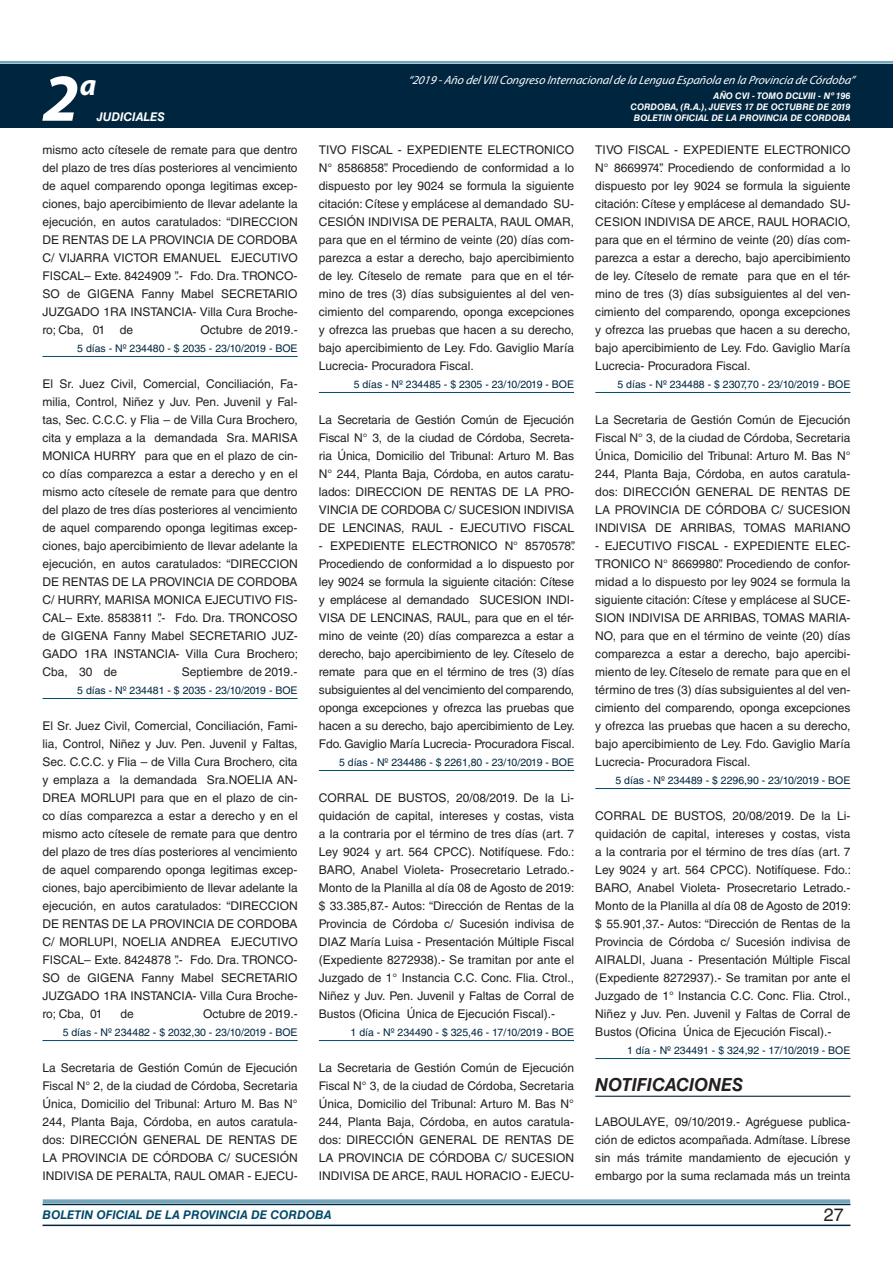
<style>
.page{position:relative;width:893px;height:1263px;background:#fff}
.page>*{position:absolute;margin:0;border:0;box-sizing:border-box;transform-origin:0 0}
.t1{font:italic 700 67.5px "Myriad Pro";color:#fff}
.t2{font:italic 700 30px "Myriad Pro";color:#fff}
.t3{font:italic 700 18px "Helvetica LT Std";color:#231f20}
.t4{font:18px "Helvetica LT Std";color:#231f20}
.t5{font:12px/18px "Helvetica LT Std";color:#231f20;text-align:justify}
.t6{font:italic 12px "Myriad Pro";color:#fff}
.t7{font:italic 700 12px "Helvetica LT Std";color:#004b6c}
.t8{font:italic 700 12px "Helvetica LT Std";color:#fff}
.t9{font:10.5px "Helvetica LT Std";color:#00263f}
.t10{font:italic 700 9px/10.8px "Helvetica LT Std";color:#fff;text-align:right}
</style>
<div class="page">
<div style="left:0;top:61px;width:893px;height:6px;background:#fff;opacity:.75"></div>
<div style="left:0;top:64px;width:893px;height:64px;background:#00263f"></div>
<hr style="left:43px;top:1224px;width:807px;height:2px;background:#00263f">
<div style="left:42px;top:1198px;width:809px;height:8px;background:#fff;opacity:.75"></div>
<hr style="left:43px;top:356px;width:255px;height:1px;background:#004b6c">
<hr style="left:43px;top:698px;width:255px;height:1px;background:#004b6c">
<hr style="left:43px;top:1040px;width:255px;height:1px;background:#004b6c">
<hr style="left:319px;top:392px;width:255px;height:1px;background:#004b6c">
<hr style="left:319px;top:770px;width:255px;height:1px;background:#004b6c">
<hr style="left:319px;top:1040px;width:255px;height:1px;background:#004b6c">
<hr style="left:595px;top:392px;width:255px;height:1px;background:#004b6c">
<hr style="left:595px;top:788px;width:255px;height:1px;background:#004b6c">
<hr style="left:595px;top:1058px;width:255px;height:1px;background:#004b6c">
<hr style="left:595px;top:1096px;width:255px;height:1px;background:#00263f">
<h2 class="t2" style="left:80px;top:66px;width:18px">a</h2>
<p class="t6" style="left:408px;top:72px;width:448px">“2019 -Año delVIIICongreso Internacionalde la Lengua Esp añola en la Provincia de Córdoba”</p>
<h1 class="t1" style="left:43px;top:54px;width:38px">2</h1>
<p class="t10" style="left:631px;top:91px;width:221px">AÑO CVI - TOMO DCLVIII - Nº 196<br>CORDOBA, (R.A.), JUEVES 17 DE OCTUBRE DE 2019</p>
<p class="t8" style="left:97px;top:110px;width:70px">JUDICIALES</p>
<p class="t10" style="left:634px;top:112px;width:218px">BOLETIN OFICIAL DE LA PROVINCIA DE CORDOBA</p>
<p class="t5" style="left:43px;top:141px;width:257px">mismo acto cítesele de remate para que dentro del plazo de tres días posteriores al vencimiento de aquel comparendo oponga legitimas excep&shy;ciones, bajo apercibimiento de llevar adelante la ejecución, en autos caratulados: “DIRECCION DE RENTAS DE LA PROVINCIA DE CORDOBA C/ VIJARRA VICTOR EMANUEL EJECUTIVO FISCAL– Exte. 8424909 ”.- Fdo. Dra. TRONCO-SO de GIGENA Fanny Mabel SECRETARIO JUZGADO 1RA INSTANCIA- Villa Cura Broche&shy;ro; Cba, 01 de</p>
<p class="t5" style="left:201px;top:321px;width:99px">Octubre de 2019.-</p>
<p class="t9" style="left:77px;top:342px;width:222px">5 días - Nº 234480 - $ 2035 - 23/10/2019 - BOE</p>
<p class="t5" style="left:43px;top:375px;width:257px">El Sr. Juez Civil, Comercial, Conciliación, Fa&shy;milia, Control, Niñez y Juv. Pen. Juvenil y Fal&shy;tas, Sec. C.C.C. y Flia – de Villa Cura Brochero, cita y emplaza a la demandada Sra. MARISA MONICA HURRY para que en el plazo de cin&shy;co días comparezca a estar a derecho y en el mismo acto cítesele de remate para que dentro del plazo de tres días posteriores al vencimiento de aquel comparendo oponga legitimas excep&shy;ciones, bajo apercibimiento de llevar adelante la ejecución, en autos caratulados: “DIRECCION DE RENTAS DE LA PROVINCIA DE CORDOBA C/ HURRY, MARISA MONICA EJECUTIVO FIS-CAL– Exte. 8583811 ”.- Fdo. Dra. TRONCOSO de GIGENA Fanny Mabel SECRETARIO JUZ-GADO 1RA INSTANCIA- Villa Cura Brochero; Cba, 30 de</p>
<p class="t5" style="left:182px;top:663px;width:117px">Septiembre de 2019.-</p>
<p class="t9" style="left:77px;top:684px;width:222px">5 días - Nº 234481 - $ 2035 - 23/10/2019 - BOE</p>
<p class="t5" style="left:43px;top:717px;width:257px">El Sr. Juez Civil, Comercial, Conciliación, Fami&shy;lia, Control, Niñez y Juv. Pen. Juvenil y Faltas, Sec. C.C.C. y Flia – de Villa Cura Brochero, cita y emplaza a la demandada Sra.NOELIA AN-DREA MORLUPI para que en el plazo de cin&shy;co días comparezca a estar a derecho y en el mismo acto cítesele de remate para que dentro del plazo de tres días posteriores al vencimiento de aquel comparendo oponga legitimas excep&shy;ciones, bajo apercibimiento de llevar adelante la ejecución, en autos caratulados: “DIRECCION DE RENTAS DE LA PROVINCIA DE CORDOBA C/ MORLUPI, NOELIA ANDREA EJECUTIVO FISCAL– Exte. 8424878 ”.- Fdo. Dra. TRONCO-SO de GIGENA Fanny Mabel SECRETARIO JUZGADO 1RA INSTANCIA- Villa Cura Broche&shy;ro; Cba, 01</p>
<p class="t5" style="left:121px;top:1005px;width:15px">de</p>
<p class="t5" style="left:203px;top:1005px;width:96px">Octubre de 2019.-</p>
<p class="t9" style="left:63px;top:1026px;width:236px">5 días - Nº 234482 - $ 2032,30 - 23/10/2019 - BOE</p>
<p class="t5" style="left:43px;top:1059px;width:257px">La Secretaria de Gestión Común de Ejecución Fiscal N° 2, de la ciudad de Córdoba, Secretaria Única, Domicilio del Tribunal: Arturo M. Bas N° 244, Planta Baja, Córdoba, en autos caratula&shy;dos: DIRECCIÓN GENERAL DE RENTAS DE LA PROVINCIA DE CÓRDOBA C/ SUCESIÓN INDIVISA DE PERALTA, RAUL OMAR - EJECU-</p>
<p class="t5" style="left:319px;top:141px;width:257px">TIVO FISCAL - EXPEDIENTE ELECTRONICO N° 8586858”. Procediendo de conformidad a lo dispuesto por ley 9024 se formula la siguiente citación: Cítese y emplácese al demandado SU-CESIÓN INDIVISA DE PERALTA, RAUL OMAR, para que en el término de veinte (20) días com&shy;parezca a estar a derecho, bajo apercibimiento de ley. Cíteselo de remate para que en el tér&shy;mino de tres (3) días subsiguientes al del ven&shy;cimiento del comparendo, oponga excepciones y ofrezca las pruebas que hacen a su derecho, bajo apercibimiento de Ley. Fdo. Gaviglio María Lucrecia- Procuradora Fiscal.</p>
<p class="t9" style="left:354px;top:378px;width:222px">5 días - Nº 234485 - $ 2305 - 23/10/2019 - BOE</p>
<p class="t5" style="left:319px;top:411px;width:257px">La Secretaria de Gestión Común de Ejecución Fiscal N° 3, de la ciudad de Córdoba, Secreta&shy;ria Única, Domicilio del Tribunal: Arturo M. Bas N° 244, Planta Baja, Córdoba, en autos caratu&shy;lados: DIRECCION DE RENTAS DE LA PRO-VINCIA DE CORDOBA C/ SUCESION INDIVISA DE LENCINAS, RAUL - EJECUTIVO FISCAL</p>
<p class="t5" style="left:319px;top:537px;width:258px">- EXPEDIENTE ELECTRONICO N° 8570578”.<br>Procediendo de conformidad a lo dispuesto por ley 9024 se formula la siguiente citación: Cítese y emplácese al demandado SUCESION INDI-VISA DE LENCINAS, RAUL, para que en el tér&shy;mino de veinte (20) días comparezca a estar a derecho, bajo apercibimiento de ley. Cíteselo de remate para que en el término de tres (3) días subsiguientes al del vencimiento del comparendo, oponga excepciones y ofrezca las pruebas que hacen a su derecho, bajo apercibimiento de Ley.<br>Fdo. Gaviglio María Lucrecia- Procuradora Fiscal.</p>
<p class="t9" style="left:339px;top:756px;width:236px">5 días - Nº 234486 - $ 2261,80 - 23/10/2019 - BOE</p>
<p class="t5" style="left:319px;top:789px;width:257px">CORRAL DE BUSTOS, 20/08/2019. De la Li&shy;quidación de capital, intereses y costas, vista a la contraria por el término de tres días (art. 7<br>Ley 9024 y art. 564 CPCC). Notifíquese. Fdo.:<br>BARO, Anabel Violeta- Prosecretario Letrado.- Monto de la Planilla al día 08 de Agosto de 2019: $ 33.385,87.- Autos: “Dirección de Rentas de la Provincia de Córdoba c/ Sucesión indivisa de DIAZ María Luisa - Presentación Múltiple Fiscal (Expediente 8272938).- Se tramitan por ante el Juzgado de 1° Instancia C.C. Conc. Flia. Ctrol., Niñez y Juv. Pen. Juvenil y Faltas de Corral de Bustos (Oficina Única de Ejecución Fiscal).-</p>
<p class="t9" style="left:351px;top:1026px;width:225px">1 día - Nº 234490 - $ 325,46 - 17/10/2019 - BOE</p>
<p class="t5" style="left:319px;top:1059px;width:257px">La Secretaria de Gestión Común de Ejecución Fiscal N° 3, de la ciudad de Córdoba, Secretaria Única, Domicilio del Tribunal: Arturo M. Bas N° 244, Planta Baja, Córdoba, en autos caratula&shy;dos: DIRECCIÓN GENERAL DE RENTAS DE LA PROVINCIA DE CÓRDOBA C/ SUCESION INDIVISA DE ARCE, RAUL HORACIO - EJECU-</p>
<p class="t5" style="left:595px;top:141px;width:257px">TIVO FISCAL - EXPEDIENTE ELECTRONICO N° 8669974”. Procediendo de conformidad a lo dispuesto por ley 9024 se formula la siguiente citación: Cítese y emplácese al demandado SU-CESION INDIVISA DE ARCE, RAUL HORACIO, para que en el término de veinte (20) días com&shy;parezca a estar a derecho, bajo apercibimiento de ley. Cíteselo de remate para que en el tér&shy;mino de tres (3) días subsiguientes al del ven&shy;cimiento del comparendo, oponga excepciones y ofrezca las pruebas que hacen a su derecho, bajo apercibimiento de Ley. Fdo. Gaviglio María Lucrecia- Procuradora Fiscal.</p>
<p class="t9" style="left:617px;top:378px;width:234px">5 días - Nº 234488 - $ 2307,70 - 23/10/2019 - BOE</p>
<p class="t5" style="left:595px;top:411px;width:257px">La Secretaria de Gestión Común de Ejecución Fiscal N° 3, de la ciudad de Córdoba, Secretaria Única, Domicilio del Tribunal: Arturo M. Bas N° 244, Planta Baja, Córdoba, en autos caratula&shy;dos: DIRECCIÓN GENERAL DE RENTAS DE LA PROVINCIA DE CÓRDOBA C/ SUCESION INDIVISA DE ARRIBAS, TOMAS MARIANO</p>
<p class="t5" style="left:595px;top:537px;width:257px">- EJECUTIVO FISCAL - EXPEDIENTE ELEC-TRONICO N° 8669980”. Procediendo de confor&shy;midad a lo dispuesto por ley 9024 se formula la siguiente citación: Cítese y emplácese al SUCE-SION INDIVISA DE ARRIBAS, TOMAS MARIA-NO, para que en el término de veinte (20) días comparezca a estar a derecho, bajo apercibi&shy;miento de ley. Cíteselo de remate para que en el término de tres (3) días subsiguientes al del ven&shy;cimiento del comparendo, oponga excepciones y ofrezca las pruebas que hacen a su derecho, bajo apercibimiento de Ley. Fdo. Gaviglio María Lucrecia- Procuradora Fiscal.</p>
<p class="t9" style="left:615px;top:774px;width:236px">5 días - Nº 234489 - $ 2296,90 - 23/10/2019 - BOE</p>
<p class="t5" style="left:595px;top:807px;width:257px">CORRAL DE BUSTOS, 20/08/2019. De la Li&shy;quidación de capital, intereses y costas, vista a la contraria por el término de tres días (art. 7<br>Ley 9024 y art. 564 CPCC). Notifíquese. Fdo.:<br>BARO, Anabel Violeta- Prosecretario Letrado.- Monto de la Planilla al día 08 de Agosto de 2019: $ 55.901,37.- Autos: “Dirección de Rentas de la Provincia de Córdoba c/ Sucesión indivisa de AIRALDI, Juana - Presentación Múltiple Fiscal (Expediente 8272937).- Se tramitan por ante el Juzgado de 1° Instancia C.C. Conc. Flia. Ctrol., Niñez y Juv. Pen. Juvenil y Faltas de Corral de Bustos (Oficina Única de Ejecución Fiscal).-</p>
<p class="t9" style="left:627px;top:1044px;width:225px">1 día - Nº 234491 - $ 324,92 - 17/10/2019 - BOE</p>
<h3 class="t3" style="left:595px;top:1074px;width:149px">NOTIFICACIONES</h3>
<p class="t5" style="left:595px;top:1113px;width:257px">LABOULAYE, 09/10/2019.- Agréguese publica&shy;ción de edictos acompañada. Admítase. Líbrese sin más trámite mandamiento de ejecución y embargo por la suma reclamada más un treinta</p>
<p class="t7" style="left:43px;top:1208px;width:290px">BOLETIN OFICIAL DE LA PROVINCIA DE CORDOBA</p>
<h3 class="t4" style="left:824px;top:1204px;width:22px">27</h3>
</div>
